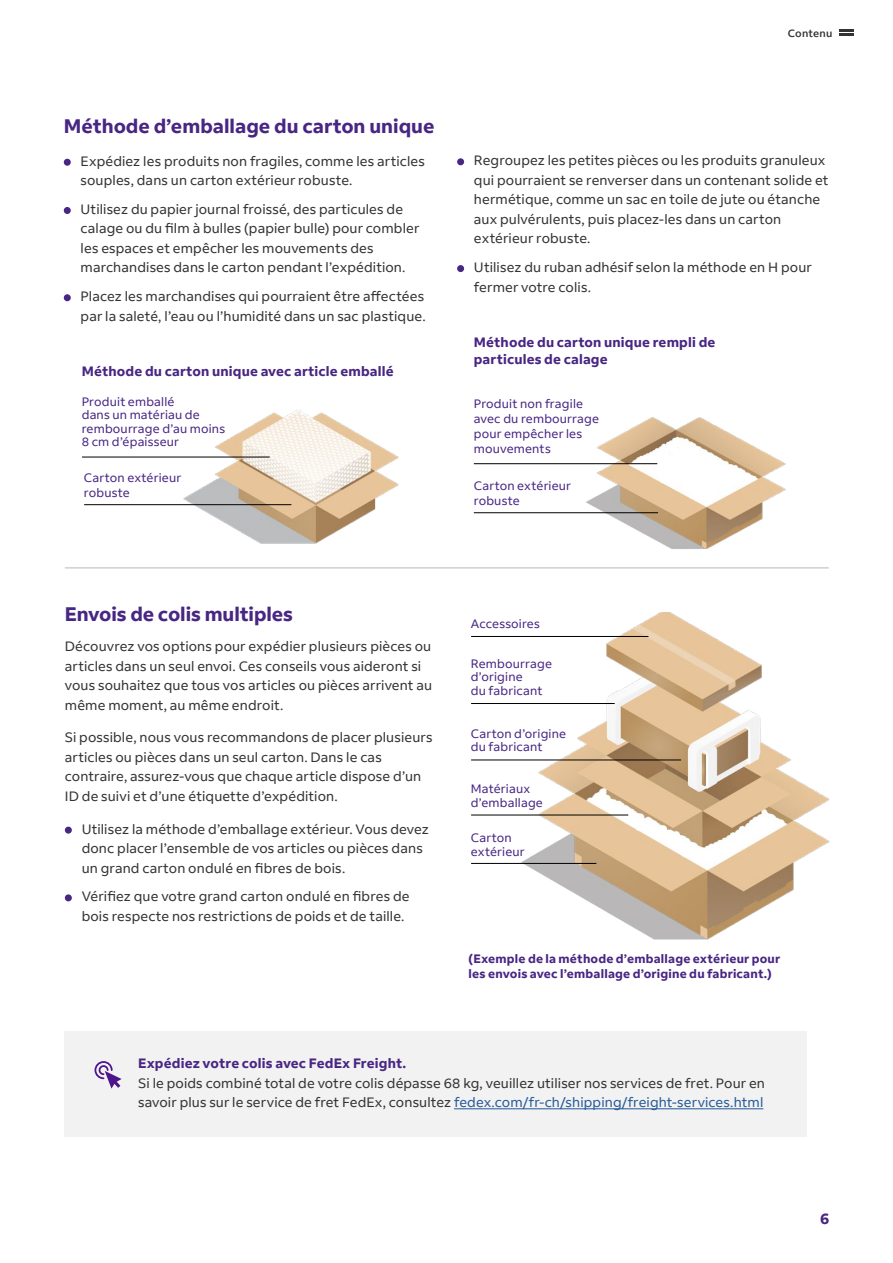
<style>
.page{position:relative;width:893px;height:1263px;background:#fff}
.page>*{position:absolute;margin:0;border:0;box-sizing:border-box;transform-origin:0 0}
.t1{font:700 19.5px "Fed Ex Sans";color:#482683}
.t2{font:700 15px "Fed Ex Sans";color:#482683}
.t3{font:13.5px/19.5px "Fed Ex Sans";letter-spacing:.01em;color:#333}
.t4{font:700 13.5px/16.5px "Fed Ex Sans";letter-spacing:.015em;color:#482683}
.t5{font:12.15px/13.5px "Fed Ex Sans";letter-spacing:.015em;color:#482683}
.t6{font:700 12.15px/15px "Fed Ex Sans";letter-spacing:.015em;color:#482683}
.t7{font:500 10.5px "Fed Ex Sans";letter-spacing:.02em;color:#333}
.s1{color:#275b9b}
</style>
<div class="page">
<hr style="left:65px;top:568px;width:764px;height:1px;background:#b9b8b8">
<div style="left:65px;top:827px;width:7px;height:7px;background:#482683;border-radius:50%"></div>
<div style="left:65px;top:894px;width:7px;height:7px;background:#482683;border-radius:50%"></div>
<img style="left:512px;top:612px;width:318px;height:328px">
<div style="left:64px;top:159px;width:7px;height:7px;background:#482683;border-radius:50%"></div>
<div style="left:64px;top:207px;width:7px;height:7px;background:#482683;border-radius:50%"></div>
<div style="left:64px;top:294px;width:7px;height:7px;background:#482683;border-radius:50%"></div>
<div style="left:457px;top:158px;width:7px;height:7px;background:#482683;border-radius:50%"></div>
<div style="left:457px;top:265px;width:7px;height:7px;background:#482683;border-radius:50%"></div>
<div style="left:65px;top:1031px;width:742px;height:106px;background:#f2f2f2"></div>
<hr style="left:454px;top:1108px;width:309px;height:1px;background:#275b9b">
<svg style="left:94px;top:1061px;width:28px;height:27px"></svg>
<img style="left:176px;top:409px;width:223px;height:135px">
<hr style="left:82px;top:457px;width:188px;height:1px;background:#000">
<hr style="left:84px;top:504px;width:207px;height:1px;background:#000">
<img style="left:570px;top:417px;width:216px;height:132px">
<hr style="left:474px;top:463px;width:183px;height:1px;background:#000">
<hr style="left:474px;top:512px;width:184px;height:1px;background:#000">
<hr style="left:471px;top:703px;width:144px;height:1px;background:#000">
<hr style="left:471px;top:636px;width:177px;height:1px;background:#000">
<hr style="left:471px;top:760px;width:210px;height:1px;background:#000">
<hr style="left:471px;top:815px;width:157px;height:1px;background:#000">
<hr style="left:471px;top:863px;width:125px;height:1px;background:#000">
<svg style="left:839px;top:30px;width:14px;height:6px"></svg>
<h1 class="t1" style="left:64px;top:115px;width:372px">Méthode d’emballage du carton unique</h1>
<p class="t3" style="left:81px;top:151px;width:346px">Expédiez les produits non fragiles, comme les articles souples, dans un carton extérieur robuste.</p>
<p class="t3" style="left:81px;top:200px;width:340px">Utilisez du papier journal froissé, des particules de calage ou du film à bulles (papier bulle) pour combler les espaces et empêcher les mouvements des marchandises dans le carton pendant l’expédition.</p>
<p class="t3" style="left:81px;top:287px;width:346px">Placez les marchandises qui pourraient être affectées par la saleté, l’eau ou l’humidité dans un sac plastique.</p>
<p class="t4" style="left:82px;top:363px;width:314px">Méthode du carton unique avec article emballé</p>
<p class="t5" style="left:82px;top:395px;width:145px">Produit emballé<br>dans un matériau de rembourrage d’au moins<br>8 cm d’épaisseur</p>
<p class="t5" style="left:84px;top:470px;width:99px;line-height:15px">Carton extérieur robuste</p>
<p class="t7" style="left:788px;top:27px;width:46px">Contenu</p>
<p class="t3" style="left:474px;top:151px;width:356px">Regroupez les petites pièces ou les produits granuleux qui pourraient se renverser dans un contenant solide et hermétique, comme un sac en toile de jute ou étanche aux pulvérulents, puis placez-les dans un carton extérieur robuste.</p>
<p class="t3" style="left:474px;top:257px;width:339px;line-height:20.2px">Utilisez du ruban adhésif selon la méthode en H pour fermer votre colis.</p>
<p class="t4" style="left:474px;top:334px;width:243px">Méthode du carton unique rempli de particules de calage</p>
<p class="t5" style="left:474px;top:397px;width:127px;line-height:15px">Produit non fragile avec du rembourrage pour empêcher les mouvements</p>
<p class="t5" style="left:474px;top:478px;width:99px;line-height:15px">Carton extérieur robuste</p>
<h1 class="t1" style="left:65px;top:602px;width:230px">Envois de colis multiples</h1>
<p class="t3" style="left:65px;top:637px;width:369px">Découvrez vos options pour expédier plusieurs pièces ou articles dans un seul envoi. Ces conseils vous aideront si vous souhaitez que tous vos articles ou pièces arrivent au même moment, au même endroit.</p>
<p class="t3" style="left:65px;top:728px;width:369px">Si possible, nous vous recommandons de placer plusieurs articles ou pièces dans un seul carton. Dans le cas contraire, assurez-vous que chaque article dispose d’un ID de suivi et d’une étiquette d’expédition.</p>
<p class="t3" style="left:82px;top:819px;width:349px">Utilisez la méthode d’emballage extérieur. Vous devez donc placer l’ensemble de vos articles ou pièces dans un grand carton ondulé en fibres de bois.</p>
<p class="t3" style="left:82px;top:887px;width:329px">Vérifiez que votre grand carton ondulé en fibres de bois respecte nos restrictions de poids et de taille.</p>
<p class="t5" style="left:471px;top:617px;width:71px">Accessoires</p>
<p class="t5" style="left:471px;top:657px;width:83px">Rembourrage d’origine<br>du fabricant</p>
<p class="t5" style="left:471px;top:727px;width:97px">Carton d’origine du fabricant</p>
<p class="t5" style="left:471px;top:782px;width:74px">Matériaux d’emballage</p>
<p class="t5" style="left:471px;top:831px;width:55px">Carton extérieur</p>
<p class="t6" style="left:469px;top:951px;width:313px">(Exemple de la méthode d’emballage extérieur pour les envois avec l’emballage d’origine du fabricant.)</p>
<p class="t4" style="left:138px;top:1055px;width:270px">Expédiez votre colis avec FedEx Freight.</p>
<p class="t3" style="left:138px;top:1073px;width:628px">Si le poids combiné total de votre colis dépasse 68 kg, veuillez utiliser nos services de fret. Pour en savoir plus sur le service de fret FedEx, consultez <span class="s1">fedex.com/fr-ch/shipping/freight-services.html</span></p>
<p class="t2" style="left:820px;top:1210px;width:11px">6</p>
</div>
